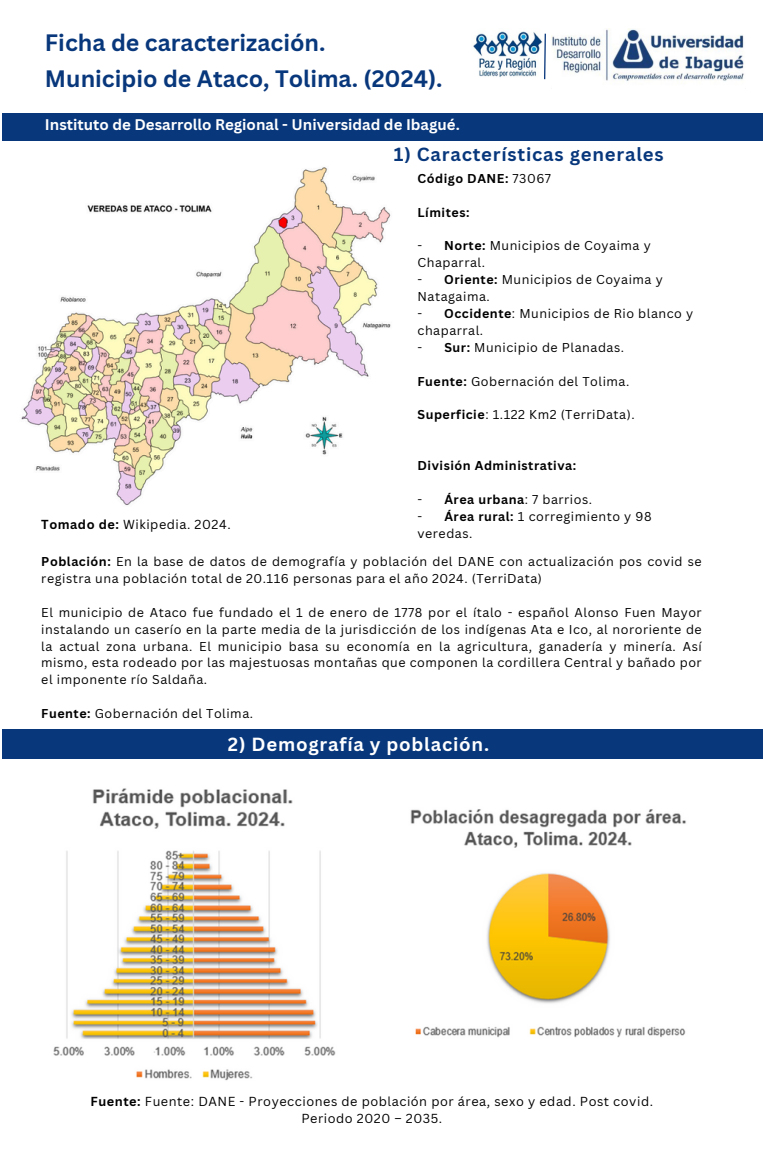
<style>
.page{position:relative;width:763px;height:1170px;background:#fff}
.page>*{position:absolute;margin:0;border:0;box-sizing:border-box;transform-origin:0 0}
.t1{font:700 23.12px/36.4px "Canva Sans";color:#08377c}
.t2{font:700 18.5px "Canva Sans";letter-spacing:.04em;color:#08377c}
.t3{font:700 18.5px "Canva Sans";letter-spacing:.045em;color:#fff}
.t4{font:700 15px "Canva Sans";color:#fff}
.t5{font:12.75px/17.4px "Canva Sans";letter-spacing:.04em;color:#000;text-align:center}
.t6{font:12.5px/16.9px "Canva Sans";letter-spacing:.04em;color:#000}
.t7{font:700 12.5px "Canva Sans";letter-spacing:.04em;color:#000}
.s1{font-weight:400}
.s2{font-weight:700}
</style>
<div class="page">
<div style="left:2px;top:113px;width:760px;height:28px;background:#08377c"></div>
<div style="left:2px;top:729px;width:760px;height:29px;background:#08377c"></div>
<img style="left:21px;top:167px;width:370px;height:338px">
<img style="left:53px;top:788px;width:283px;height:293px">
<img style="left:410px;top:809px;width:276px;height:229px">
<img style="left:551px;top:29px;width:193px;height:52px">
<img style="left:473px;top:31px;width:70px;height:46px">
<svg style="left:544px;top:33px;width:2px;height:47px"></svg>
<h3 class="t1" style="left:45px;top:24px;width:399px">Ficha de caracterización.<br>Municipio de Ataco, Tolima. (2024).</h3>
<h2 class="t4" style="left:45px;top:114px;width:416px">Instituto de Desarrollo Regional - Universidad de Ibagué.</h2>
<p class="t2" style="left:393px;top:141px;width:271px">1) Características generales</p>
<p class="t7" style="left:417px;top:169px;width:135px">Código DANE: <span class="s1">73067</span></p>
<p class="t7" style="left:417px;top:203px;width:53px">Límites:</p>
<p class="t6" style="left:417px;top:237px;width:235px">- <span class="s2">Norte:</span> Municipios de Coyaima y<br>Chaparral.</p>
<p class="t6" style="left:417px;top:271px;width:247px">- <span class="s2">Oriente:</span> Municipios de Coyaima y<br>Natagaima.</p>
<h4 class="t6" style="left:417px;top:304px;width:277px">- <span class="s2">Occidente</span>: Municipios de Rio blanco y chaparral.</h4>
<p class="t6" style="left:417px;top:338px;width:208px">- <span class="s2">Sur:</span> Municipio de Planadas.</p>
<p class="t6" style="left:417px;top:372px;width:213px"><span class="s2">Fuente:</span> Gobernación del Tolima.</p>
<p class="t6" style="left:417px;top:406px;width:218px"><span class="s2">Superficie</span>: 1.122 Km2 (TerriData).</p>
<p class="t7" style="left:417px;top:456px;width:160px">División Administrativa:</p>
<p class="t6" style="left:417px;top:490px;width:176px">- <span class="s2">Área urbana</span>: 7 barrios.</p>
<p class="t6" style="left:417px;top:507px;width:6px">-</p>
<h2 class="t6" style="left:417px;top:507px;width:235px;text-indent:27px"><span class="s2">Área rural:</span> 1 corregimiento y 98 veredas.</h2>
<p class="t5" style="left:41px;top:515px;width:191px"><span class="s2">Tomado de:</span> Wikipedia. 2024.</p>
<p class="t6" style="left:41px;top:552px;width:661px"><span class="s2">Población:</span> En la base de datos de demografía y población del DANE con actualización pos covid se registra una población total de 20.116 personas para el año 2024. (TerriData)</p>
<h4 class="t6" style="left:41px;top:603px;width:661px;text-align:justify">El municipio de Ataco fue fundado el 1 de enero de 1778 por el ítalo - español Alonso Fuen Mayor instalando un caserío en la parte media de la jurisdicción de los indígenas Ata e Ico, al nororiente de la actual zona urbana. El municipio basa su economía en la agricultura, ganadería y minería. Así mismo, esta rodeado por las majestuosas montañas que componen la cordillera Central y bañado por el imponente río Saldaña.</h4>
<p class="t6" style="left:41px;top:704px;width:213px"><span class="s2">Fuente:</span> Gobernación del Tolima.</p>
<p class="t3" style="left:228px;top:730px;width:262px">2) Demografía y población.</p>
<p class="t5" style="left:90px;top:1092px;width:563px"><span class="s2">Fuente:</span> Fuente: DANE - Proyecciones de población por área, sexo y edad. Post covid.<br>Periodo 2020 – 2035.</p>
</div>
